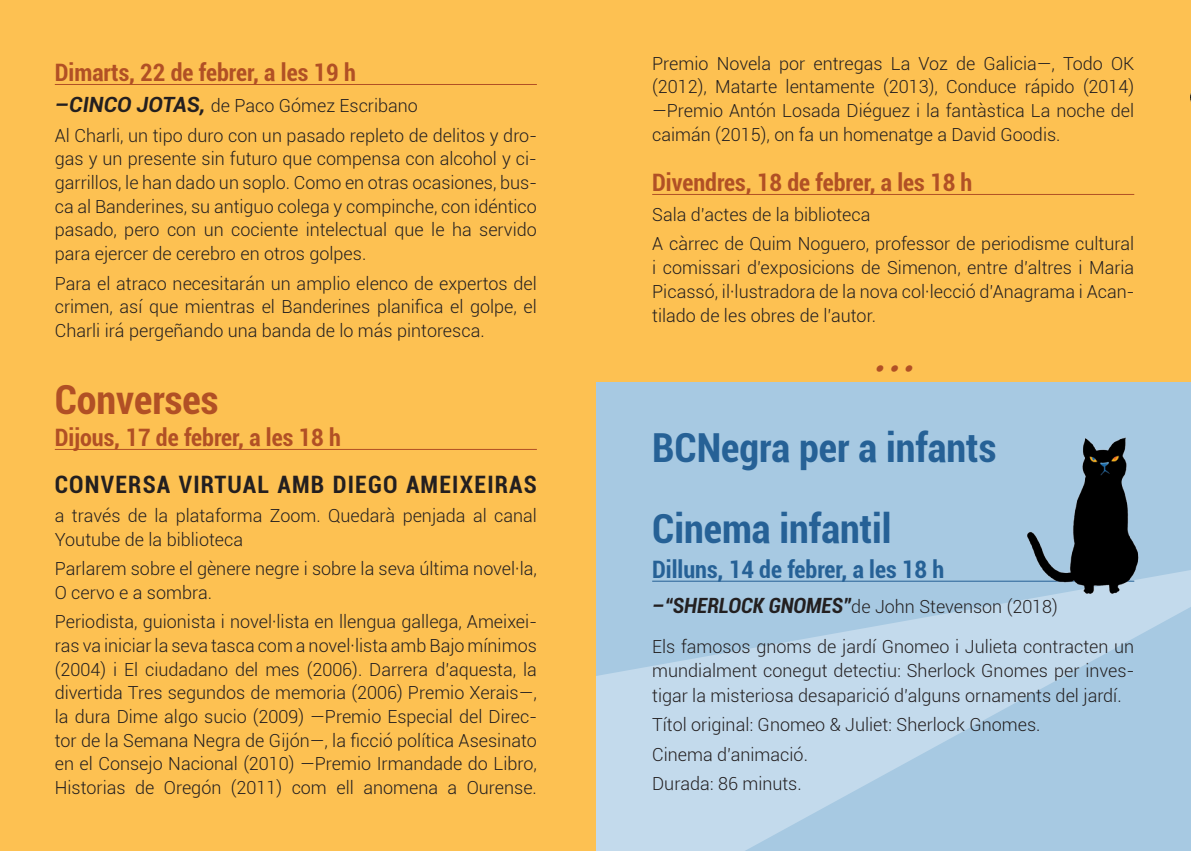
<style>
.page{position:relative;width:1191px;height:851px;background:#fff}
.page>*{position:absolute;margin:0;border:0;box-sizing:border-box;transform-origin:0 0}
.t1{font:700 condensed 40px/80.8px "Roboto";color:#266196}
.t2{font:700 condensed 40px "Roboto";color:#b15025}
.t3{font:700 condensed 24px "Roboto";color:#b15025}
.t4{font:700 condensed 24px "Roboto";letter-spacing:.05em;color:#231f20}
.t5{font:700 condensed 24px "Roboto";color:#266196}
.t6{font:300 18px/23.8px "Roboto";color:#231f20;text-align:justify}
.t7{font:italic 18px "Trade Gothic";color:#b15025}
.s1{font-weight:700;font-style:italic;font-size:21px}
.s2{font-weight:700;font-style:italic;font-stretch:condensed;font-size:21px}
</style>
<div class="page">
<div style="left:595px;top:0;width:596px;height:850px;background:#fdc152"></div>
<div style="left:595px;top:382px;width:596px;height:468px;background:#a7c9e2"></div>
<svg style="left:595px;top:570px;width:596px;height:280px"></svg>
<div style="left:0;top:0;width:595px;height:850px;background:#fdc152"></div>
<hr style="left:55px;top:84px;width:482px;height:1px;background:#b15025">
<hr style="left:55px;top:449px;width:482px;height:1px;background:#b15025">
<hr style="left:652px;top:194px;width:482px;height:1px;background:#b15025">
<hr style="left:652px;top:580px;width:482px;height:1px;background:#266196">
<img style="left:1024px;top:437px;width:121px;height:161px">
<h2 class="t3" style="left:55px;top:56px;width:302px">Dimarts, 22 de febrer, a les 19 h</h2>
<p class="t6" style="left:55px;top:90px;width:483px;line-height:29.4px"><span class="s1">–CINCO JOTAS,</span> de Paco Gómez Escribano<br>Al Charli, un tipo duro con un pasado repleto de delitos y dro-</p>
<p class="t6" style="left:55px;top:146px;width:483px">gas y un presente sin futuro que compensa con alcohol y ci&shy;garrillos, le han dado un soplo. Como en otras ocasiones, bus&shy;ca al Banderines, su antiguo colega y compinche, con idéntico pasado, pero con un cociente intelectual que le ha servido para ejercer de cerebro en otros golpes.</p>
<p class="t6" style="left:55px;top:270px;width:483px">Para el atraco necesitarán un amplio elenco de expertos del crimen, así que mientras el Banderines planifica el golpe, el Charli irá pergeñando una banda de lo más pintoresca.</p>
<h1 class="t2" style="left:55px;top:371px;width:165px">Converses</h1>
<h2 class="t3" style="left:55px;top:420px;width:288px">Dijous, 17 de febrer, a les 18 h</h2>
<h2 class="t4" style="left:55px;top:467px;width:483px">CONVERSA VIRTUAL AMB DIEGO AMEIXEIRAS</h2>
<p class="t6" style="left:55px;top:503px;width:483px">a través de la plataforma Zoom. Quedarà penjada al canal<br>Youtube de la biblioteca</p>
<p class="t6" style="left:55px;top:556px;width:483px">Parlarem sobre el gènere negre i sobre la seva última novel·la,<br>O cervo e a sombra.</p>
<p class="t6" style="left:55px;top:609px;width:483px">Periodista, guionista i novel·lista en llengua gallega, Ameixei&shy;ras va iniciar la seva tasca com a novel·lista amb Bajo mínimos (2004) i El ciudadano del mes (2006). Darrera d’aquesta, la divertida Tres segundos de memoria (2006) Premio Xerais―, la dura Dime algo sucio (2009) ―Premio Especial del Direc&shy;tor de la Semana Negra de Gijón―, la ficció política Asesinato en el Consejo Nacional (2010) ―Premio Irmandade do Libro, Historias de Oregón (2011) com ell anomena a Ourense.</p>
<p class="t6" style="left:652px;top:51px;width:483px">Premio Novela por entregas La Voz de Galicia―, Todo OK (2012), Matarte lentamente (2013), Conduce rápido (2014) ―Premio Antón Losada Diéguez i la fantàstica La noche del caimán (2015), on fa un homenatge a David Goodis.</p>
<h2 class="t3" style="left:652px;top:166px;width:322px">Divendres, 18 de febrer, a les 18 h</h2>
<p class="t6" style="left:652px;top:199px;width:483px;line-height:29.4px">Sala d’actes de la biblioteca<br>A càrrec de Quim Noguero, professor de periodisme cultural</p>
<p class="t6" style="left:652px;top:255px;width:483px">i comissari d’exposicions de Simenon, entre d’altres i Maria Picassó, il·lustradora de la nova col·lecció d’Anagrama i Acan&shy;tilado de les obres de l’autor.</p>
<p class="t7" style="left:874px;top:358px;width:39px">• • •</p>
<h1 class="t1" style="left:652px;top:405px;width:345px">BCNegra per a infants<br>Cinema infantil</h1>
<h2 class="t5" style="left:652px;top:552px;width:293px">Dilluns, 14 de febrer, a les 18 h</h2>
<p class="t6" style="left:652px;top:594px;width:407px"><span class="s2">–“SHERLOCK GNOMES”</span>de John Stevenson (2018)</p>
<p class="t6" style="left:652px;top:634px;width:483px">Els famosos gnoms de jardí Gnomeo i Julieta contracten un mundialment conegut detectiu: Sherlock Gnomes per inves&shy;tigar la misteriosa desaparició d’alguns ornaments del jardí.</p>
<p class="t6" style="left:652px;top:709px;width:390px;line-height:29.4px;text-align:left">Títol original: Gnomeo &amp; Juliet: Sherlock Gnomes.<br>Cinema d’animació.<br>Durada: 86 minuts.</p>
</div>
